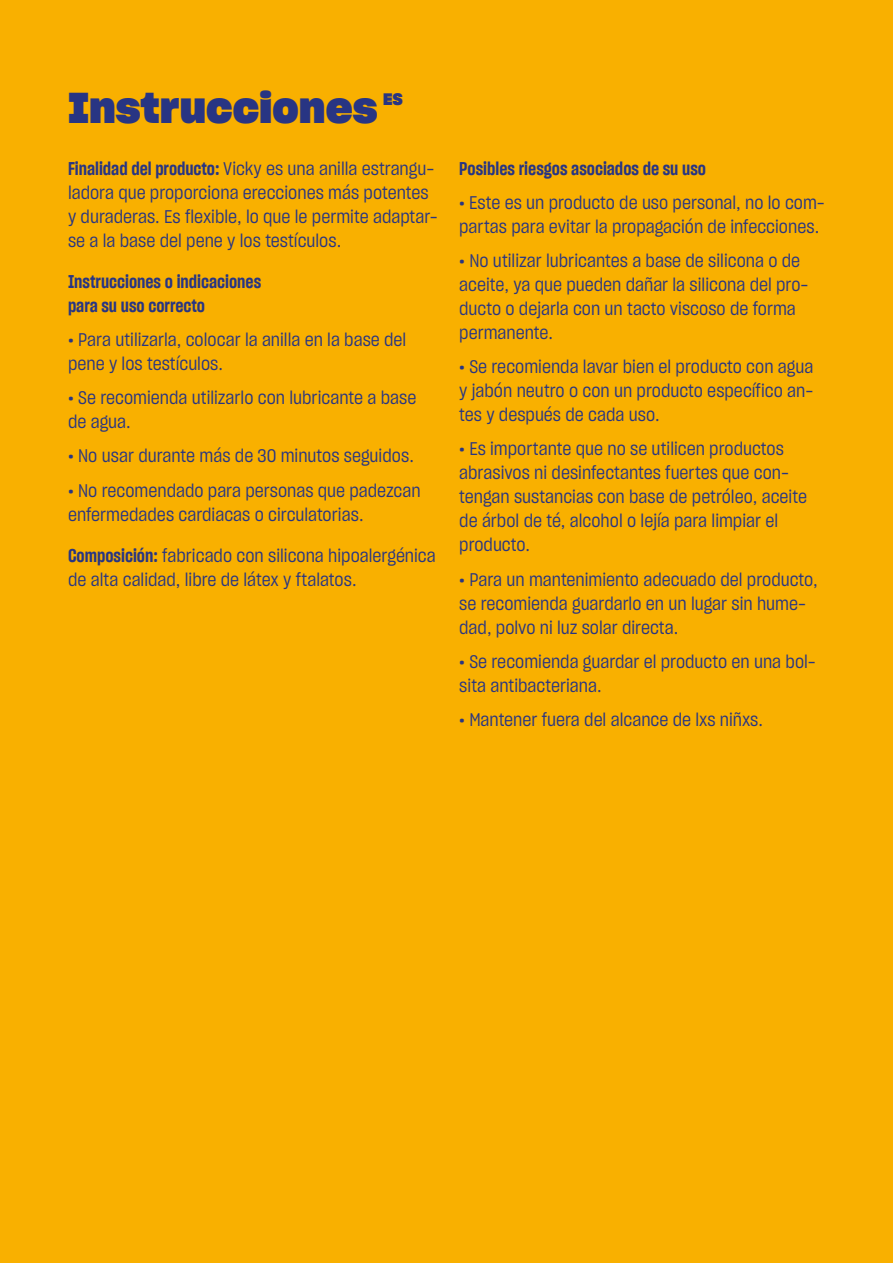
<style>
.page{position:relative;width:893px;height:1263px;background:#f9b000}
.page>*{position:absolute;margin:0;border:0;box-sizing:border-box;transform-origin:0 0}
.t1{font:42px "Sharp Grotesk Bold 20";color:#283583}
.t2{font:18px/24px "Sharp Grotesk Book 16";color:#283583}
.t3{font:18px/24px "Sharp Grotesk Sm Bold 15";color:#283583}
.t4{font:16.2px "Sharp Grotesk Bold 20";color:#283583}
.s1{font-family:"Sharp Grotesk Sm Bold 15"}
.s2{font-family:"Sharp Grotesk Sm Bold 20"}
</style>
<div class="page">
<h1 class="t1" style="left:68px;top:76px;width:311px">Instrucciones</h1>
<p class="t4" style="left:383px;top:87px;width:21px">ES</p>
<p class="t2" style="left:68px;top:156px;width:371px"><span class="s1">Finalidad del producto:</span> Vicky es una anilla estrangu&shy;ladora que proporciona erecciones más potentes y duraderas. Es flexible, lo que le permite adaptar&shy;se a la base del pene y los testículos.</p>
<p class="t3" style="left:68px;top:269px;width:195px">Instrucciones o indicaciones para su uso correcto</p>
<p class="t2" style="left:68px;top:327px;width:340px"><span class="s2">·</span> Para utilizarla, colocar la anilla en la base del pene y los testículos.</p>
<p class="t2" style="left:68px;top:385px;width:350px"><span class="s2">·</span> Se recomienda utilizarlo con lubricante a base de agua.</p>
<p class="t2" style="left:68px;top:438px;width:354px;line-height:34.2px"><span class="s2">·</span> No usar durante más de 30 minutos seguidos. <span class="s2">·</span> No recomendado para personas que padezcan</p>
<p class="t2" style="left:68px;top:502px;width:297px">enfermedades cardiacas o circulatorias.</p>
<p class="t2" style="left:68px;top:543px;width:369px"><span class="s1">Composición:</span> fabricado con silicona hipoalergénica de alta calidad, libre de látex y ftalatos.</p>
<p class="t3" style="left:459px;top:156px;width:248px">Posibles riesgos asociados de su uso</p>
<p class="t2" style="left:459px;top:190px;width:367px"><span class="s2">·</span> Este es un producto de uso personal, no lo com&shy;partas para evitar la propagación de infecciones.</p>
<p class="t2" style="left:459px;top:248px;width:351px"><span class="s2">·</span> No utilizar lubricantes a base de silicona o de aceite, ya que pueden dañar la silicona del pro&shy;ducto o dejarla con un tacto viscoso de forma permanente.</p>
<p class="t2" style="left:459px;top:355px;width:356px;text-align:justify"><span class="s2">·</span> Se recomienda lavar bien el producto con agua y jabón neutro o con un producto específico an&shy;tes y después de cada uso.</p>
<p class="t2" style="left:459px;top:437px;width:349px"><span class="s2">·</span> Es importante que no se utilicen productos abrasivos ni desinfectantes fuertes que con&shy;tengan sustancias con base de petróleo, aceite de árbol de té, alcohol o lejía para limpiar el producto.</p>
<p class="t2" style="left:459px;top:567px;width:360px"><span class="s2">·</span> Para un mantenimiento adecuado del producto, se recomienda guardarlo en un lugar sin hume&shy;dad, polvo ni luz solar directa.</p>
<p class="t2" style="left:459px;top:649px;width:358px"><span class="s2">·</span> Se recomienda guardar el producto en una bol&shy;sita antibacteriana.</p>
<p class="t2" style="left:459px;top:707px;width:305px"><span class="s2">·</span> Mantener fuera del alcance de lxs niñxs.</p>
</div>
